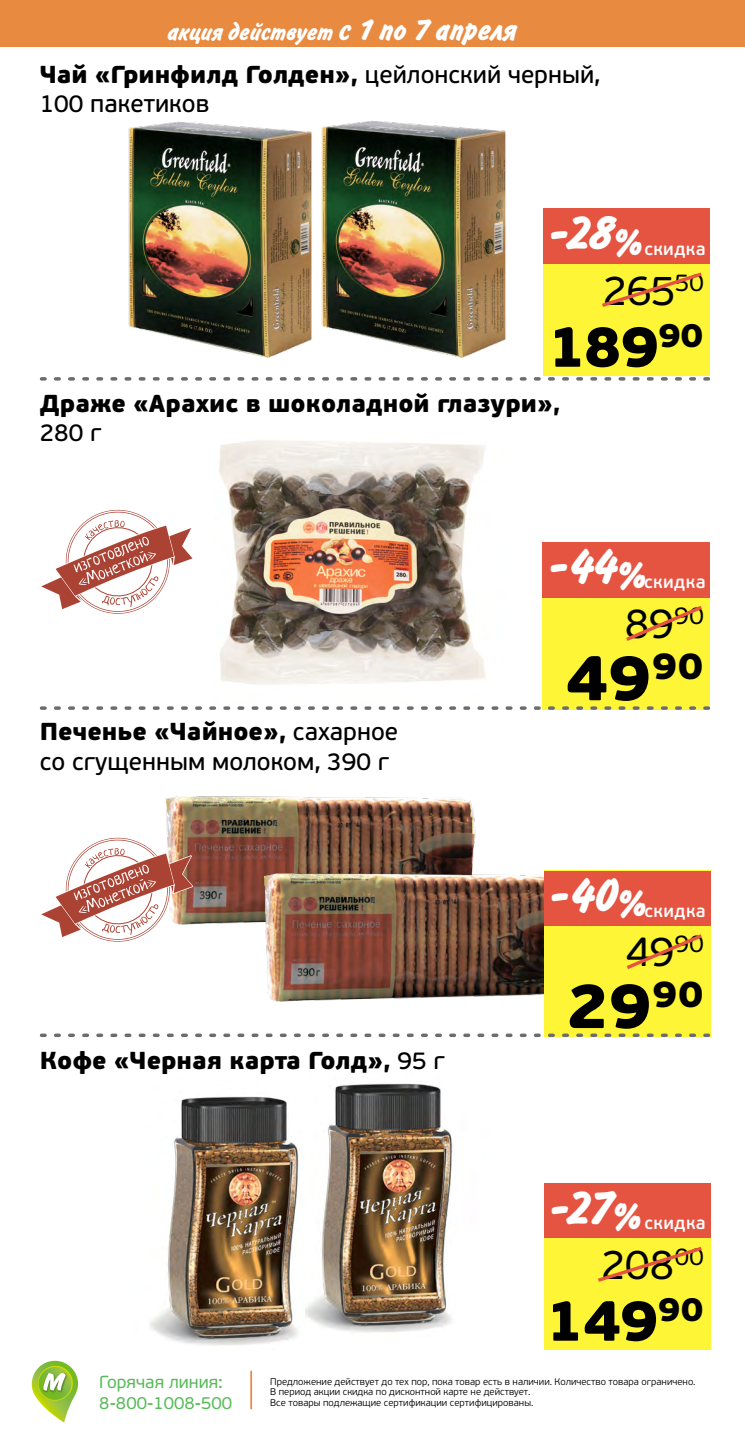
<style>
.page{position:relative;width:745px;height:1439px;background:#fff}
.page>*{position:absolute;margin:0;border:0;box-sizing:border-box;transform-origin:0 0}
.t1{font:900 64.4px "PF Beau Sans Pro";color:#000}
.t2{font:900 63.88px "PF Beau Sans Pro";color:#000}
.t3{font:900 57.93px "PF Beau Sans Pro";color:#000}
.t4{font:900 57.57px "PF Beau Sans Pro";color:#000}
.t5{font:700 47.77px "Inform C";color:#fff}
.t6{font:700 47.6px "Inform C";color:#fff}
.t7{font:700 47.43px "Inform C";color:#fff}
.t8{font:41.82px "PF Beau Sans Pro";color:#000}
.t9{font:41.65px "PF Beau Sans Pro";color:#000}
.t10{font:41.48px "PF Beau Sans Pro";color:#000}
.t11{font:900 24.5px "PF Beau Sans Pro";color:#000}
.t12{font:24.5px "PF Beau Sans Pro Bbook";color:#000}
.t13{font:700 23.62px "Inform C";color:#fff}
.t14{font:600 17.85px "PF Beau Sans Pro";letter-spacing:.015em;color:#fff}
.t15{font:600 17.68px "PF Beau Sans Pro";letter-spacing:.015em;color:#fff}
.t16{font:17.5px/21px "PF Beau Sans Pro";color:#57ba57}
.t17{font:300 9.62px/10.5px "PF Beau Sans Pro";color:#000}
.s1{font-size:29.75px}
.s2{font-family:"PF Beau Sans Pro Bbook";font-weight:400}
</style>
<div class="page">
<div style="left:0;top:0;width:744px;height:47px;background:#e88a40"></div>
<svg style="left:32px;top:1360px;width:46px;height:62px"></svg>
<hr style="left:250px;top:1370px;width:2px;height:39px;background:#e88a40">
<img style="left:305px;top:1083px;width:148px;height:250px">
<img style="left:165px;top:796px;width:311px;height:128px">
<img style="left:221px;top:838px;width:366px;height:164px">
<img style="left:219px;top:440px;width:267px;height:245px">
<img style="left:150px;top:1096px;width:149px;height:250px">
<img style="left:128px;top:121px;width:175px;height:237px">
<img style="left:303px;top:120px;width:203px;height:238px">
<div style="left:543px;top:209px;width:166px;height:167px;background:#fdf535"></div>
<div style="left:543px;top:209px;width:166px;height:55px;background:#e55341"></div>
<svg style="left:602px;top:272px;width:100px;height:35px"></svg>
<div style="left:542px;top:542px;width:167px;height:167px;background:#fdf535"></div>
<div style="left:542px;top:542px;width:167px;height:55px;background:#e55341"></div>
<svg style="left:626px;top:606px;width:76px;height:35px"></svg>
<div style="left:543px;top:1183px;width:166px;height:166px;background:#fdf535"></div>
<div style="left:543px;top:1183px;width:166px;height:55px;background:#e55341"></div>
<svg style="left:598px;top:1246px;width:104px;height:36px"></svg>
<div style="left:543px;top:871px;width:166px;height:166px;background:#fdf535"></div>
<div style="left:543px;top:871px;width:166px;height:54px;background:#e55341"></div>
<svg style="left:626px;top:934px;width:76px;height:35px"></svg>
<svg style="left:41px;top:377px;width:667px;height:4px"></svg>
<svg style="left:41px;top:706px;width:667px;height:4px"></svg>
<svg style="left:41px;top:1033px;width:667px;height:4px"></svg>
<svg style="left:41px;top:509px;width:152px;height:105px"></svg>
<svg style="left:41px;top:836px;width:153px;height:106px"></svg>
<h3 class="t13" style="left:167px;top:19px;width:350px">акция действует <span class="s1">с 1 по 7 апреля</span></h3>
<h3 class="t11" style="left:40px;top:59px;width:561px">Чай «Гринфилд Голден», <span class="s2">цейлонский черный,</span></h3>
<h3 class="t12" style="left:40px;top:90px;width:171px">100 пакетиков</h3>
<h3 class="t6" style="left:546px;top:206px;width:96px">-28<sub>%</sub></h3>
<h3 class="t14" style="left:644px;top:238px;width:63px">скидка</h3>
<h3 class="t9" style="left:602px;top:267px;width:102px">265<sup>50</sup></h3>
<h3 class="t3" style="left:546px;top:310px;width:158px">189<sup>90</sup></h3>
<h3 class="t11" style="left:40px;top:388px;width:521px">Драже «Арахис в шоколадной глазури»,</h3>
<h3 class="t12" style="left:40px;top:418px;width:63px">280 г</h3>
<h3 class="t5" style="left:545px;top:539px;width:101px">-44<sub>%</sub></h3>
<h3 class="t14" style="left:643px;top:571px;width:63px">скидка</h3>
<h3 class="t8" style="left:624px;top:600px;width:80px">89<sup>90</sup></h3>
<h3 class="t11" style="left:40px;top:716px;width:360px">Печенье «Чайное», <span class="s2">сахарное</span></h3>
<h3 class="t12" style="left:40px;top:747px;width:351px">со сгущенным молоком, 390 г</h3>
<h3 class="t11" style="left:40px;top:1045px;width:406px">Кофе «Черная карта Голд», <span class="s2">95 г</span></h3>
<h1 class="t1" style="left:563px;top:637px;width:141px">49<sup>90</sup></h1>
<h3 class="t7" style="left:547px;top:868px;width:100px">-40<sub>%</sub></h3>
<h3 class="t15" style="left:644px;top:900px;width:63px">скидка</h3>
<h3 class="t10" style="left:625px;top:928px;width:79px">49<sup>90</sup></h3>
<h2 class="t2" style="left:564px;top:965px;width:141px">29<sup>90</sup></h2>
<h3 class="t7" style="left:546px;top:1181px;width:95px">-27<sub>%</sub></h3>
<h3 class="t15" style="left:644px;top:1212px;width:63px">скидка</h3>
<h3 class="t10" style="left:600px;top:1241px;width:104px">208<sup>00</sup></h3>
<h3 class="t4" style="left:544px;top:1284px;width:160px">149<sup>90</sup></h3>
<h3 class="t16" style="left:99px;top:1371px;width:134px">Горячая линия:<br>8-800-1008-500</h3>
<p class="t17" style="left:270px;top:1376px;width:426px">Предложение действует до тех пор, пока товар есть в наличии. Количество товара ограничено.<br>В период акции скидка по дисконтной карте не действует.<br>Все товары подлежащие сертификации сертифицированы.</p>
</div>
